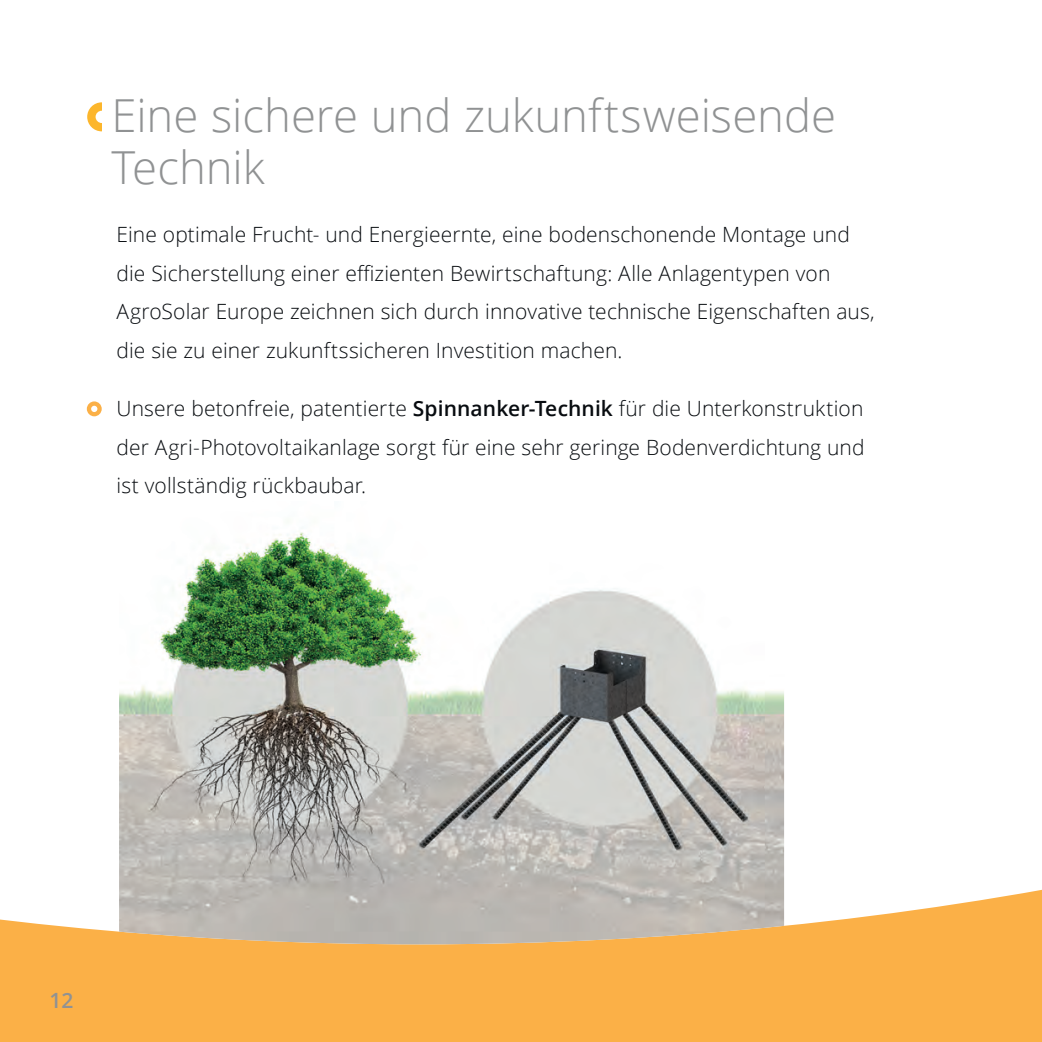
<style>
.page{position:relative;width:1042px;height:1042px;background:#fbb047}
.page>*{position:absolute;margin:0;border:0;box-sizing:border-box;transform-origin:0 0}
.t1{font:300 45.5px/52.5px "Open Sans";color:#909293}
.t2{font:300 21px/38.5px "Open Sans";letter-spacing:.005em;color:#080c10}
.t3{font:600 21px "Open Sans";color:#909293}
.s1{font-weight:600}
</style>
<div class="page">
<div style="left:0;top:0;width:1042px;height:932px;background:#fff"></div>
<img style="left:119px;top:501px;width:665px;height:443px">
<svg style="left:87px;top:102px;width:15px;height:29px"></svg>
<svg style="left:87px;top:401px;width:15px;height:15px"></svg>
<h1 class="t1" style="left:112px;top:88px;width:726px">Eine sichere und zukunftsweisende<br>Technik</h1>
<p class="t2" style="left:117px;top:215px;width:759px">Eine optimale Frucht- und Energieernte, eine bodenschonende Montage und die Sicherstellung einer effizienten Bewirtschaftung: Alle Anlagentypen von AgroSolar Europe zeichnen sich durch innovative technische Eigenschaften aus, die sie zu einer zukunftssicheren Investition machen.</p>
<p class="t2" style="left:117px;top:389px;width:749px;text-align:justify">Unsere betonfreie, patentierte <span class="s1">Spinnanker-Technik</span> für die Unterkonstruktion der Agri-Photovoltaikanlage sorgt für eine sehr geringe Bodenverdichtung und ist vollständig rückbaubar.</p>
<p class="t3" style="left:50px;top:986px;width:25px">12</p>
</div>
